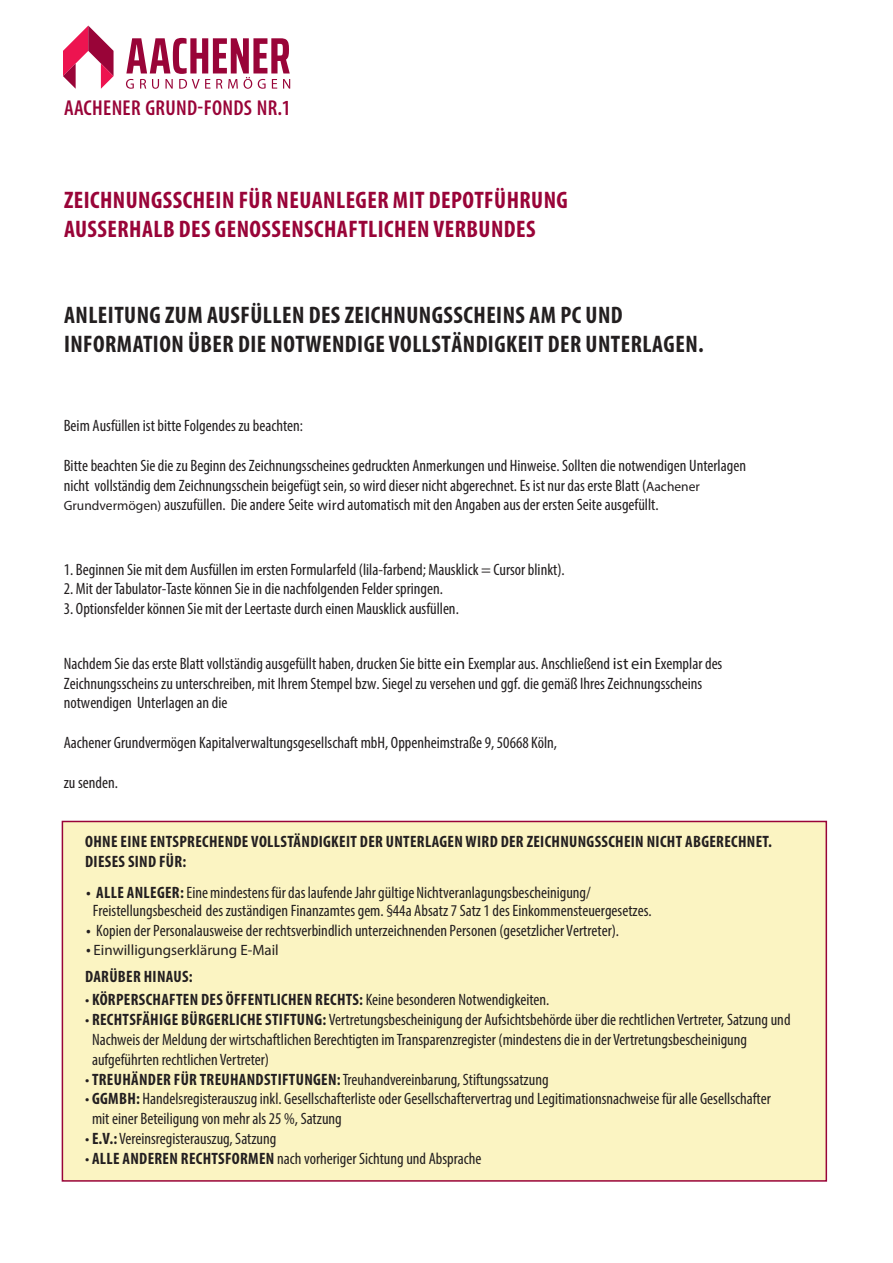
<style>
.page{position:relative;width:893px;height:1263px;background:#fff}
.page>*{position:absolute;margin:0;border:0;box-sizing:border-box;transform-origin:0 0}
.t1{font:700 condensed 24px/28.8px "Myriad Pro";letter-spacing:.02em;color:#231f20}
.t2{font:700 condensed 24px/28.8px "Myriad Pro";letter-spacing:.02em;color:#990438}
.t3{font:600 condensed 21.6px "Myriad Pro";letter-spacing:.015em;color:#990438}
.t4{font:condensed 16.5px/19.8px "Myriad Pro";color:#231f20}
.t5{font:700 condensed 16.5px/19.8px "Myriad Pro";letter-spacing:.02em;color:#231f20}
.t6{font:15px "Myriad Pro";color:#231f20}
.s1{font-stretch:normal;font-size:13.5px}
.s2{font-stretch:normal;font-size:15px}
.s3{font-stretch:normal}
.s4{font-weight:700}
.s5{font-weight:700;font-stretch:condensed;font-size:16.5px}
.s6{font-weight:400}
</style>
<div class="page">
<svg style="left:126px;top:38px;width:164px;height:51px"></svg>
<svg style="left:63px;top:26px;width:51px;height:63px"></svg>
<div style="left:62px;top:821px;width:765px;height:361px;background:#fbf4c2;border:2px solid #990438"></div>
<h2 class="t3" style="left:64px;top:94px;width:228px">AACHENER GRUND-FONDS NR.1</h2>
<h1 class="t2" style="left:64px;top:185px;width:505px">ZEICHNUNGSSCHEIN FÜR NEUANLEGER MIT DEPOTFÜHRUNG<br>AUSSERHALB DES GENOSSENSCHAFTLICHEN VERBUNDES</h1>
<h1 class="t1" style="left:64px;top:300px;width:641px">ANLEITUNG ZUM AUSFÜLLEN DES ZEICHNUNGSSCHEINS AM PC UND<br>INFORMATION ÜBER DIE NOTWENDIGE VOLLSTÄNDIGKEIT DER UNTERLAGEN.</h1>
<p class="t4" style="left:64px;top:416px;width:241px">Beim Ausfüllen ist bitte Folgendes zu beachten:</p>
<p class="t4" style="left:64px;top:455px;width:684px">Bitte beachten Sie die zu Beginn des Zeichnungsscheines gedruckten Anmerkungen und Hinweise. Sollten die notwendigen Unterlagen nicht vollständig dem Zeichnungsschein beigefügt sein, so wird dieser nicht abgerechnet. Es ist nur das erste Blatt (<span class="s1">Aachener<br>Grundvermögen)</span> auszufüllen. Die andere Seite <span class="s2">wird</span> automatisch mit den Angaben aus der ersten Seite ausgefüllt.</p>
<p class="t4" style="left:64px;top:559px;width:502px">1. Beginnen Sie mit dem Ausfüllen im ersten Formularfeld (lila-farbend; Mausklick = Cursor blinkt).</p>
<p class="t4" style="left:64px;top:579px;width:381px">2. Mit der Tabulator-Taste können Sie in die nachfolgenden Felder springen.</p>
<p class="t4" style="left:64px;top:599px;width:397px">3. Optionsfelder können Sie mit der Leertaste durch einen Mausklick ausfüllen.</p>
<p class="t4" style="left:64px;top:653px;width:660px">Nachdem Sie das erste Blatt vollständig ausgefüllt haben, drucken Sie bitte <span class="s3">ein</span> Exemplar aus. Anschließend <span class="s3">ist ein</span> Exemplar des<br>Zeichnungsscheins zu unterschreiben, mit Ihrem Stempel bzw. Siegel zu versehen und ggf. die gemäß Ihres Zeichnungsscheins notwendigen Unterlagen an die</p>
<p class="t4" style="left:64px;top:732px;width:495px">Aachener Grundvermögen Kapitalverwaltungsgesellschaft mbH, Oppenheimstraße 9, 50668 Köln,</p>
<p class="t4" style="left:64px;top:772px;width:56px">zu senden.</p>
<p class="t5" style="left:85px;top:831px;width:688px">OHNE EINE ENTSPRECHENDE VOLLSTÄNDIGKEIT DER UNTERLAGEN WIRD DER ZEICHNUNGSSCHEIN NICHT ABGERECHNET.<br>DIESES SIND FÜR:</p>
<p class="t4" style="left:93px;top:883px;width:560px;line-height:18.8px;text-indent:-7px"><span class="s4">• ALLE ANLEGER:</span> Eine mindestens für das laufende Jahr gültige Nichtveranlagungsbescheinigung/<br>Freistellungsbescheid des zuständigen Finanzamtes gem. §44a Absatz 7 Satz 1 des Einkommensteuergesetzes.</p>
<p class="t4" style="left:86px;top:921px;width:535px"><span class="s4">•</span> Kopien der Personalausweise der rechtsverbindlich unterzeichnenden Personen (gesetzlicher Vertreter).</p>
<p class="t6" style="left:86px;top:941px;width:194px"><span class="s5">•</span> Einwilligungserklärung E-Mail</p>
<p class="t5" style="left:85px;top:966px;width:109px">DARÜBER HINAUS:</p>
<p class="t5" style="left:85px;top:990px;width:466px"><span class="s6">•</span> KÖRPERSCHAFTEN DES ÖFFENTLICHEN RECHTS: <span class="s6">Keine besonderen Notwendigkeiten.</span></p>
<p class="t4" style="left:92px;top:1010px;width:700px;text-indent:-7px">• <span class="s4">RECHTSFÄHIGE BÜRGERLICHE STIFTUNG:</span> Vertretungsbescheinigung der Aufsichtsbehörde über die rechtlichen Vertreter, Satzung und<br>Nachweis der Meldung der wirtschaftlichen Berechtigten im Transparenzregister (mindestens die in der Vertretungsbescheinigung aufgeführten rechtlichen Vertreter)</p>
<p class="t4" style="left:85px;top:1069px;width:465px">• <span class="s4">TREUHÄNDER FÜR TREUHANDSTIFTUNGEN:</span> Treuhandvereinbarung, Stiftungssatzung</p>
<p class="t4" style="left:92px;top:1089px;width:680px;text-indent:-7px">• <span class="s4">GGMBH:</span> Handelsregisterauszug inkl. Gesellschafterliste oder Gesellschaftervertrag und Legitimationsnachweise für alle Gesellschafter mit einer Beteiligung von mehr als 25 %, Satzung</p>
<p class="t4" style="left:85px;top:1128px;width:193px">• <span class="s4">E.V.:</span> Vereinsregisterauszug, Satzung</p>
<p class="t4" style="left:85px;top:1148px;width:398px">• <span class="s4">ALLE ANDEREN RECHTSFORMEN</span> nach vorheriger Sichtung und Absprache</p>
</div>
